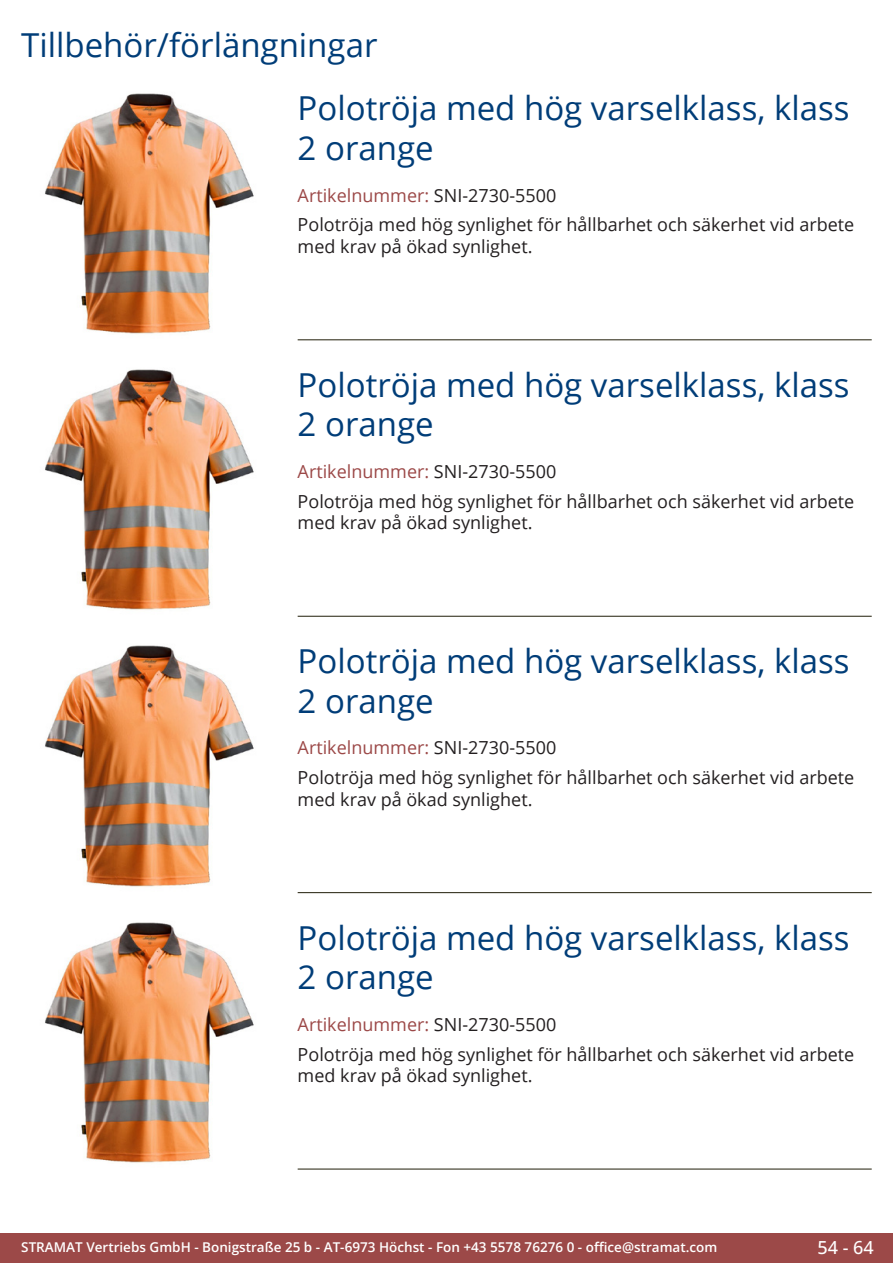
<style>
.page{position:relative;width:893px;height:1263px;background:#fff}
.page>*{position:absolute;margin:0;border:0;box-sizing:border-box;transform-origin:0 0}
.Produkttitel{font:33px/39.6px "Open Sans";color:#003d78}
.RastTitel{font:33px "Open Sans";color:#003d78}
.Beschreibung_Text{font:18px/21.6px "Open Sans";color:#231f20}
.TechDaten_Überschrif{font:18px "Open Sans";color:#9c4948}
.t1{font:500 18px "Open Sans";color:#fff}
.t2{font:600 13.5px "Open Sans";color:#fff}
.s1{color:#231f20}
</style>
<div class="page">
<div style="left:0;top:1233px;width:893px;height:30px;background:#9c4948"></div>
<hr style="left:298px;top:340px;width:574px;height:1px;background:#201d08">
<hr style="left:298px;top:616px;width:574px;height:1px;background:#201d08">
<hr style="left:298px;top:892px;width:574px;height:1px;background:#201d08">
<hr style="left:298px;top:1169px;width:574px;height:1px;background:#201d08">
<img style="left:45px;top:93px;width:209px;height:241px">
<img style="left:45px;top:369px;width:209px;height:241px">
<img style="left:45px;top:645px;width:209px;height:242px">
<img style="left:45px;top:922px;width:209px;height:241px">
<p class="RastTitel" style="left:21px;top:22px;width:358px">Tillbehör/förlängningar</p>
<p class="Produkttitel" style="left:298px;top:88px;width:553px">Polotröja med hög varselklass, klass<br>2 orange</p>
<p class="TechDaten_Überschrif" style="left:298px;top:183px;width:260px">Artikelnummer: <span class="s1">SNI-2730-5500</span></p>
<p class="Beschreibung_Text" style="left:298px;top:214px;width:558px">Polotröja med hög synlighet för hållbarhet och säkerhet vid arbete med krav på ökad synlighet.</p>
<p class="Produkttitel" style="left:298px;top:364px;width:553px">Polotröja med hög varselklass, klass<br>2 orange</p>
<p class="TechDaten_Überschrif" style="left:298px;top:459px;width:260px">Artikelnummer: <span class="s1">SNI-2730-5500</span></p>
<p class="Beschreibung_Text" style="left:298px;top:490px;width:558px">Polotröja med hög synlighet för hållbarhet och säkerhet vid arbete med krav på ökad synlighet.</p>
<p class="Produkttitel" style="left:298px;top:640px;width:553px">Polotröja med hög varselklass, klass<br>2 orange</p>
<p class="TechDaten_Überschrif" style="left:298px;top:735px;width:260px">Artikelnummer: <span class="s1">SNI-2730-5500</span></p>
<p class="Beschreibung_Text" style="left:298px;top:766px;width:558px">Polotröja med hög synlighet för hållbarhet och säkerhet vid arbete med krav på ökad synlighet.</p>
<p class="Produkttitel" style="left:298px;top:917px;width:553px">Polotröja med hög varselklass, klass<br>2 orange</p>
<p class="TechDaten_Überschrif" style="left:298px;top:1012px;width:260px">Artikelnummer: <span class="s1">SNI-2730-5500</span></p>
<p class="Beschreibung_Text" style="left:298px;top:1043px;width:558px">Polotröja med hög synlighet för hållbarhet och säkerhet vid arbete med krav på ökad synlighet.</p>
<p class="t2" style="left:21px;top:1238px;width:698px">STRAMAT Vertriebs GmbH - Bonigstraße 25 b - AT-6973 Höchst - Fon +43 5578 76276 0 - office@stramat.com</p>
<p class="t1" style="left:817px;top:1234px;width:58px">54 - 64</p>
</div>
